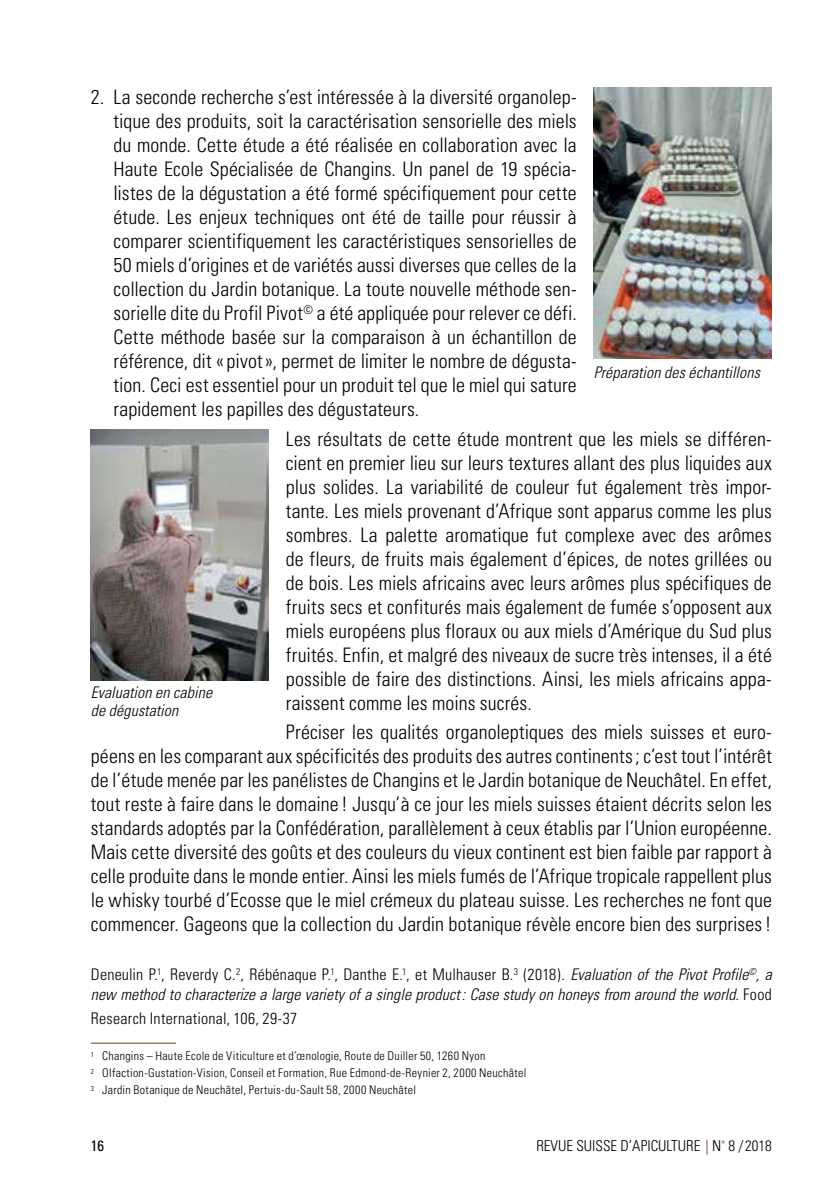
<style>
.page{position:relative;width:840px;height:1191px;background:#fff}
.page>*{position:absolute;margin:0;border:0;box-sizing:border-box;transform-origin:0 0}
.t1{font:300 condensed 20px/24px "Univers";letter-spacing:.005em;color:#000;text-align:justify}
.t2{font:italic 300 condensed 16px/20px "Univers";letter-spacing:.01em;color:#000}
.t3{font:300 condensed 16px "Univers";letter-spacing:.015em;color:#000}
.t4{font:300 condensed 15px "Univers";color:#000}
.t5{font:condensed 15px "Univers";color:#000}
.t6{font:300 condensed 12px/16.8px "Univers";letter-spacing:.025em;color:#000}
.s1{font-style:normal}
.s2{color:#6f3621}
</style>
<div class="page">
<hr style="left:91px;top:1042px;width:85px;height:1px;background:#6f3621">
<img style="left:593px;top:88px;width:178px;height:270px">
<img style="left:91px;top:429px;width:178px;height:251px">
<p class="t1" style="left:113px;top:85px;width:464px;text-indent:-23px">2. La seconde recherche s’est intéressée à la diversité organolep&shy;tique des produits, soit la caractérisation sensorielle des miels du monde. Cette étude a été réalisée en collaboration avec la Haute Ecole Spécialisée de Changins. Un panel de 19 spécia&shy;listes de la dégustation a été formé spécifiquement pour cette étude. Les enjeux techniques ont été de taille pour réussir à comparer scientifiquement les caractéristiques sensorielles de 50 miels d’origines et de variétés aussi diverses que celles de la collection du Jardin botanique. La toute nouvelle méthode sen&shy;sorielle dite du Profil Pivot<sup>©</sup> a été appliquée pour relever ce défi.<br>Cette méthode basée sur la comparaison à un échantillon de référence, dit « pivot», permet de limiter le nombre de dégusta&shy;tion. Ceci est essentiel pour un produit tel que le miel qui sature rapidement les papilles des dégustateurs.</p>
<p class="t1" style="left:286px;top:426px;width:487px">Les résultats de cette étude montrent que les miels se différen&shy;cient en premier lieu sur leurs textures allant des plus liquides aux plus solides. La variabilité de couleur fut également très impor&shy;tante. Les miels provenant d’Afrique sont apparus comme les plus sombres. La palette aromatique fut complexe avec des arômes de fleurs, de fruits mais également d’épices, de notes grillées ou de bois. Les miels africains avec leurs arômes plus spécifiques de fruits secs et confiturés mais également de fumée s’opposent aux miels européens plus floraux ou aux miels d’Amérique du Sud plus fruités. Enfin, et malgré des niveaux de sucre très intenses, il a été possible de faire des distinctions. Ainsi, les miels africains appa&shy;raissent comme les moins sucrés.</p>
<p class="t1" style="left:91px;top:720px;width:682px;text-indent:195px">Préciser les qualités organoleptiques des miels suisses et euro&shy;péens en les comparant aux spécificités des produits des autres continents; c’est tout l’intérêt de l’étude menée par les panélistes de Changins et le Jardin botanique de Neuchâtel. En effet, tout reste à faire dans le domaine ! Jusqu’à ce jour les miels suisses étaient décrits selon les standards adoptés par la Confédération, parallèlement à ceux établis par l’Union européenne.<br>Mais cette diversité des goûts et des couleurs du vieux continent est bien faible par rapport à celle produite dans le monde entier. Ainsi les miels fumés de l’Afrique tropicale rappellent plus le whisky tourbé d’Ecosse que le miel crémeux du plateau suisse. Les recherches ne font que commencer. Gageons que la collection du Jardin botanique révèle encore bien des surprises!</p>
<p class="t2" style="left:91px;top:964px;width:682px"><span class="s1">Deneulin P.</span><sup>1</sup><span class="s1">, Reverdy C.</span><sup>2</sup><span class="s1">, Rébénaque P.</span><sup>1</sup><span class="s1">, Danthe E.</span><sup>1</sup><span class="s1">, et Mulhauser B.</span><sup>3</sup> <span class="s1">(2018).</span> Evaluation of the Pivot Profile<sup>©</sup>, a new method to characterize a large variety of a single product: Case study on honeys from around the world. <span class="s1">Food</span></p>
<p class="t3" style="left:91px;top:1008px;width:208px">Research International, 106, 29-37</p>
<p class="t6" style="left:91px;top:1047px;width:437px"><sup>1</sup> Changins – Haute Ecole de Viticulture et d’œnologie, Route de Duiller 50, 1260 Nyon<br><sup>2</sup> Olfaction-Gustation-Vision, Conseil et Formation, Rue Edmond-de-Reynier 2, 2000 Neuchâtel<br><sup>3</sup> Jardin Botanique de Neuchâtel, Pertuis-du-Sault 58, 2000 Neuchâtel</p>
<p class="t2" style="left:593px;top:362px;width:168px">Préparation des échantillons</p>
<p class="t2" style="left:91px;top:683px;width:123px;line-height:18px">Evaluation en cabine de dégustation</p>
<p class="t5" style="left:91px;top:1136px;width:15px">16</p>
<p class="t4" style="left:536px;top:1137px;width:237px">REVUE SUISSE D’APICULTURE <span class="s2">|</span> N<sup>°</sup> 8 / 2018</p>
</div>
